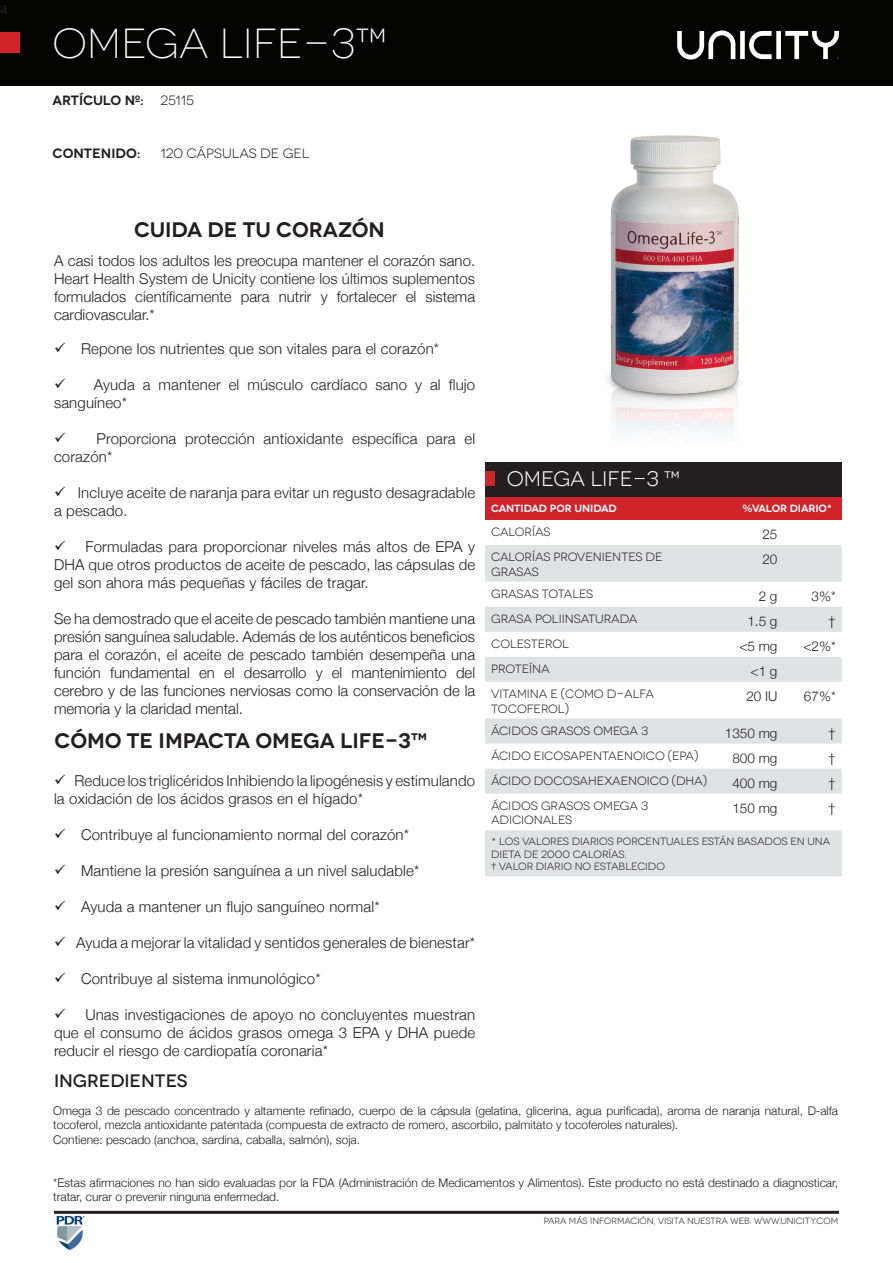
<style>
.page{position:relative;width:893px;height:1263px;background:#fff}
.page>*{position:absolute;margin:0;border:0;box-sizing:border-box;transform-origin:0 0}
.t1{font:300 42px "Novecentowide";color:#fff}
.t2{font:600 21px "Novecentowide";color:#231f20}
.t3{font:21px "Novecentowide";color:#fff}
.t4{font:500 18px "Novecentowide";color:#231f20}
.t5{font:18px "Minion Pro";color:#231f20}
.t6{font:300 15px/18px "Helvetica Neue";letter-spacing:.01em;color:#231f20;text-align:justify}
.t7{font:300 13.5px "Helvetica Neue";color:#231f20}
.t8{font:600 13.5px "Novecentowide";color:#231f20}
.t9{font:13.5px "Novecentowide";color:#231f20}
.t10{font:300 12px/14.4px "Helvetica Neue";color:#231f20}
.t11{font:12px/14.4px "Novecentowide";letter-spacing:-.005em;color:#231f20}
.t12{font:12px "Novecentowide";letter-spacing:-.025em;color:#231f20}
.t13{font:10.5px/12.6px "Novecentowide";letter-spacing:-.01em;color:#231f20}
.t14{font:600 10.5px "Novecentowide";letter-spacing:-.015em;color:#fff}
.t15{font:9px "Novecentowide";letter-spacing:-.01em;color:#231f20}
</style>
<div class="page">
<div style="left:0;top:0;width:892px;height:86px;background:#040503"></div>
<div style="left:0;top:32px;width:19px;height:20px;background:#d1232a"></div>
<svg style="left:677px;top:30px;width:162px;height:30px"></svg>
<div style="left:485px;top:462px;width:357px;height:35px;background:#231f20"></div>
<div style="left:485px;top:497px;width:357px;height:23px;background:#d1232a"></div>
<svg style="left:485px;top:545px;width:357px;height:331px;fill:#e0e1e3"></svg>
<div style="left:485px;top:471px;width:9px;height:15px;background:#d1232a"></div>
<hr style="left:54px;top:1211px;width:785px;height:3px;background:#231f20">
<img style="left:607px;top:135px;width:133px;height:298px">
<img style="left:56px;top:1216px;width:29px;height:34px">
<p class="t5" style="left:-1px;top:-5px;width:9px">a</p>
<p class="t1" style="left:53px;top:19px;width:337px">OMEGA LIFE-3™</p>
<p class="t8" style="left:53px;top:92px;width:93px">ARTÍCULO Nº:</p>
<p class="t9" style="left:161px;top:93px;width:35px">25115</p>
<p class="t8" style="left:53px;top:145px;width:90px">CONTENIDO:</p>
<p class="t9" style="left:161px;top:145px;width:150px">120 CÁPSULAS DE GEL</p>
<p class="t2" style="left:134px;top:217px;width:252px">CUIDA DE TU CORAZÓN</p>
<p class="t6" style="left:54px;top:250px;width:423px">A casi todos los adultos les preocupa mantener el corazón sano.<br>Heart Health System de Unicity contiene los últimos suplementos formulados científicamente para nutrir y fortalecer el sistema cardiovascular.*</p>
<p class="t6" style="left:54px;top:338px;width:387px">✓ Repone los nutrientes que son vitales para el corazón*</p>
<p class="t6" style="left:54px;top:374px;width:423px">✓ Ayuda a mantener el músculo cardíaco sano y al flujo sanguíneo*</p>
<p class="t6" style="left:54px;top:428px;width:423px">✓ Proporciona protección antioxidante específica para el corazón*</p>
<p class="t6" style="left:54px;top:482px;width:423px">✓ Incluye aceite de naranja para evitar un regusto desagradable a pescado.</p>
<p class="t6" style="left:54px;top:536px;width:423px">✓ Formuladas para proporcionar niveles más altos de EPA y DHA que otros productos de aceite de pescado, las cápsulas de gel son ahora más pequeñas y fáciles de tragar.</p>
<p class="t6" style="left:54px;top:608px;width:423px">Se ha demostrado que el aceite de pescado también mantiene una presión sanguínea saludable. Además de los auténticos beneficios para el corazón, el aceite de pescado también desempeña una función fundamental en el desarrollo y el mantenimiento del cerebro y de las funciones nerviosas como la conservación de la memoria y la claridad mental.</p>
<p class="t2" style="left:55px;top:728px;width:374px">CÓMO TE IMPACTA OMEGA LIFE-3™</p>
<p class="t6" style="left:54px;top:770px;width:423px">✓ Reduce los triglicéridos Inhibiendo la lipogénesis y estimulando la oxidación de los ácidos grasos en el hígado*</p>
<p class="t6" style="left:54px;top:824px;width:357px">✓ Contribuye al funcionamiento normal del corazón*</p>
<p class="t6" style="left:54px;top:860px;width:367px">✓ Mantiene la presión sanguínea a un nivel saludable*</p>
<p class="t6" style="left:54px;top:896px;width:327px">✓ Ayuda a mantener un flujo sanguíneo normal*</p>
<p class="t6" style="left:54px;top:932px;width:423px">✓ Ayuda a mejorar la vitalidad y sentidos generales de bienestar*</p>
<p class="t6" style="left:54px;top:968px;width:268px">✓ Contribuye al sistema inmunológico*</p>
<p class="t6" style="left:54px;top:1004px;width:423px">✓ Unas investigaciones de apoyo no concluyentes muestran que el consumo de ácidos grasos omega 3 EPA y DHA puede reducir el riesgo de cardiopatía coronaria*</p>
<p class="t4" style="left:54px;top:1070px;width:135px">INGREDIENTES</p>
<p class="t3" style="left:507px;top:466px;width:175px">OMEGA LIFE-3 ™</p>
<p class="t14" style="left:491px;top:502px;width:127px">CANTIDAD POR UNIDAD</p>
<p class="t14" style="left:743px;top:502px;width:91px">%VALOR DIARIO*</p>
<p class="t11" style="left:491px;top:525px;width:61px">CALORÍAS</p>
<p class="t7" style="left:762px;top:523px;width:17px">25</p>
<p class="t11" style="left:491px;top:550px;width:173px">CALORÍAS PROVENIENTES DE<br>GRASAS</p>
<p class="t7" style="left:762px;top:548px;width:17px">20</p>
<p class="t12" style="left:491px;top:587px;width:104px">GRASAS TOTALES</p>
<p class="t7" style="left:759px;top:585px;width:20px">2 g</p>
<p class="t7" style="left:811px;top:585px;width:26px">3%*</p>
<p class="t11" style="left:491px;top:612px;width:148px">GRASA POLIINSATURADA</p>
<p class="t7" style="left:747px;top:610px;width:32px">1.5 g</p>
<p class="t7" style="left:828px;top:610px;width:9px">†</p>
<p class="t11" style="left:491px;top:637px;width:79px">COLESTEROL</p>
<p class="t7" style="left:739px;top:635px;width:40px">&lt;5 mg</p>
<p class="t7" style="left:803px;top:635px;width:34px">&lt;2%*</p>
<p class="t11" style="left:491px;top:662px;width:60px">PROTEÍNA</p>
<p class="t7" style="left:751px;top:660px;width:28px">&lt;1 g</p>
<p class="t11" style="left:491px;top:687px;width:164px">VITAMINA E (COMO D-ALFA<br>TOCOFEROL)</p>
<p class="t7" style="left:746px;top:685px;width:33px">20 IU</p>
<p class="t7" style="left:804px;top:685px;width:33px">67%*</p>
<p class="t11" style="left:491px;top:723px;width:159px">ÁCIDOS GRASOS OMEGA 3</p>
<p class="t7" style="left:725px;top:722px;width:54px">1350 mg</p>
<p class="t7" style="left:828px;top:722px;width:9px">†</p>
<p class="t11" style="left:491px;top:748px;width:209px">ÁCIDO EICOSAPENTAENOICO (EPA)</p>
<p class="t7" style="left:732px;top:747px;width:47px">800 mg</p>
<p class="t7" style="left:828px;top:747px;width:9px">†</p>
<p class="t11" style="left:491px;top:773px;width:217px">ÁCIDO DOCOSAHEXAENOICO (DHA)</p>
<p class="t7" style="left:732px;top:772px;width:47px">400 mg</p>
<p class="t7" style="left:828px;top:772px;width:9px">†</p>
<p class="t11" style="left:491px;top:798px;width:159px">ÁCIDOS GRASOS OMEGA 3<br>ADICIONALES</p>
<p class="t7" style="left:732px;top:797px;width:47px">150 mg</p>
<p class="t7" style="left:828px;top:797px;width:9px">†</p>
<p class="t13" style="left:491px;top:835px;width:341px">* LOS VALORES DIARIOS PORCENTUALES ESTÁN BASADOS EN UNA<br>DIETA DE 2000 CALORÍAS.</p>
<p class="t13" style="left:491px;top:860px;width:175px">† VALOR DIARIO NO ESTABLECIDO</p>
<p class="t10" style="left:53px;top:1103px;width:786px">Omega 3 de pescado concentrado y altamente refinado, cuerpo de la cápsula (gelatina, glicerina, agua purificada), aroma de naranja natural, D-alfa tocoferol, mezcla antioxidante patentada (compuesta de extracto de romero, ascorbilo, palmitato y tocoferoles naturales).</p>
<p class="t10" style="left:53px;top:1131px;width:309px">Contiene: pescado (anchoa, sardina, caballa, salmón), soja.</p>
<p class="t10" style="left:53px;top:1175px;width:786px">*Estas afirmaciones no han sido evaluadas por la FDA (Administración de Medicamentos y Alimentos). Este producto no está destinado a diagnosticar, tratar, curar o prevenir ninguna enfermedad.</p>
<p class="t15" style="left:544px;top:1215px;width:296px">PARA MÁS INFORMACIÓN, VISITA NUESTRA WEB: WWW.UNICITY.COM</p>
</div>
